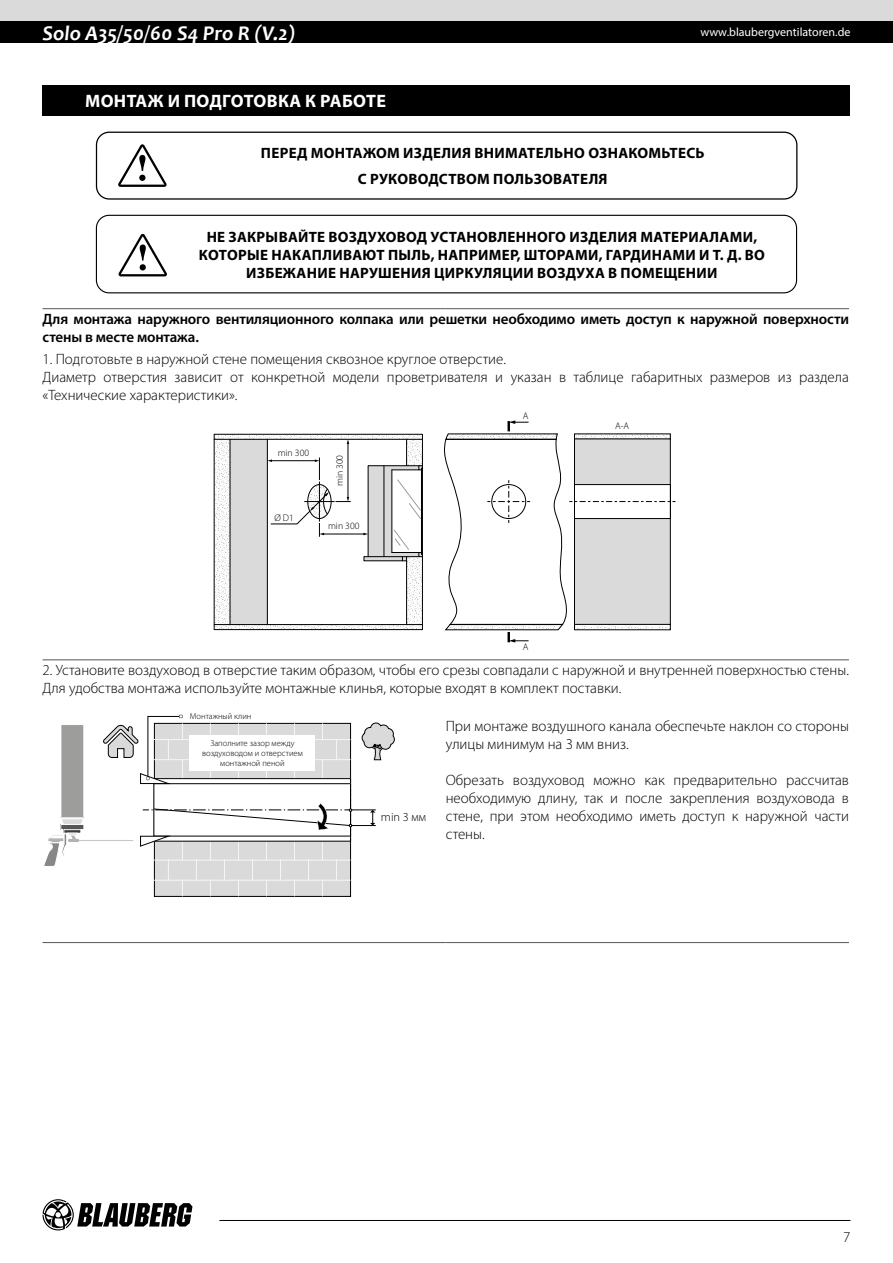
<style>
.page{position:relative;width:893px;height:1263px;background:#fff}
.page>*{position:absolute;margin:0;border:0;box-sizing:border-box;transform-origin:0 0}
.t1{font:italic 700 21px "Candara";color:#fff}
.t2{font:700 18px "Myriad Pro";letter-spacing:.02em;color:#fff}
.t3{font:300 15px/18px "Myriad Pro";color:#000}
.t4{font:700 15px/18px "Myriad Pro";letter-spacing:.02em;color:#000;text-align:center}
.t5{font:600 15px/18px "Myriad Pro";letter-spacing:-.01em;color:#000}
.t6{font:300 12.3px "Myriad Pro";color:#000}
.t7{font:12px "Myriad Pro";color:#fff}
.t8{font:300 9.75px "Myriad Pro";color:#000}
.t9{font:300 8.55px/10.4px "Myriad Pro";color:#000;text-align:center}
</style>
<div class="page">
<div style="left:0;top:0;width:893px;height:21px;background:#dadada"></div>
<div style="left:0;top:21px;width:893px;height:22px;background:#000"></div>
<svg style="left:43px;top:1199px;width:149px;height:31px"></svg>
<hr style="left:219px;top:1220px;width:631px;height:1px;background:#000">
<div style="left:96px;top:132px;width:701px;height:68px;border:1px solid #000;border-radius:13px"></div>
<svg style="left:118px;top:144px;width:49px;height:43px"></svg>
<div style="left:96px;top:215px;width:701px;height:78px;border:1px solid #000;border-radius:13px"></div>
<svg style="left:118px;top:234px;width:49px;height:42px"></svg>
<hr style="left:43px;top:308px;width:403px;height:1px;background:#575756">
<hr style="left:446px;top:308px;width:403px;height:1px;background:#575756">
<hr style="left:43px;top:659px;width:403px;height:1px;background:#575756">
<hr style="left:446px;top:659px;width:403px;height:1px;background:#575756">
<hr style="left:43px;top:942px;width:403px;height:1px;background:#575756">
<hr style="left:446px;top:942px;width:403px;height:1px;background:#575756">
<svg style="left:444px;top:420px;width:231px;height:222px"></svg>
<svg style="left:214px;top:434px;width:209px;height:196px"></svg>
<svg style="left:44px;top:715px;width:351px;height:181px"></svg>
<div style="left:43px;top:85px;width:807px;height:31px;background:#000"></div>
<h1 class="t1" style="left:43px;top:20px;width:254px">Solo A35/50/60 S4 Pro R (V.2)</h1>
<p class="t7" style="left:700px;top:25px;width:152px">www.blaubergventilatoren.de</p>
<p class="t2" style="left:85px;top:89px;width:302px">МОНТАЖ И ПОДГОТОВКА К РАБОТЕ</p>
<p class="t4" style="left:261px;top:139px;width:445px;line-height:26.5px">ПЕРЕД МОНТАЖОМ ИЗДЕЛИЯ ВНИМАТЕЛЬНО ОЗНАКОМЬТЕСЬ<br>С РУКОВОДСТВОМ ПОЛЬЗОВАТЕЛЯ</p>
<p class="t4" style="left:199px;top:227px;width:567px">НЕ ЗАКРЫВАЙТЕ ВОЗДУХОВОД УСТАНОВЛЕННОГО ИЗДЕЛИЯ МАТЕРИАЛАМИ,<br>КОТОРЫЕ НАКАПЛИВАЮТ ПЫЛЬ, НАПРИМЕР, ШТОРАМИ, ГАРДИНАМИ И Т. Д. ВО<br>ИЗБЕЖАНИЕ НАРУШЕНИЯ ЦИРКУЛЯЦИИ ВОЗДУХА В ПОМЕЩЕНИИ</p>
<p class="t5" style="left:43px;top:310px;width:808px">Для монтажа наружного вентиляционного колпака или решетки необходимо иметь доступ к наружной поверхности стены в месте монтажа.</p>
<p class="t3" style="left:43px;top:351px;width:808px">1. Подготовьте в наружной стене помещения сквозное круглое отверстие.<br>Диаметр отверстия зависит от конкретной модели проветривателя и указан в таблице габаритных размеров из раздела «Технические характеристики».</p>
<p class="t8" style="left:278px;top:447px;width:33px">min 300</p>
<p class="t8" style="left:274px;top:512px;width:21px">Ø D1</p>
<p class="t8" style="left:334px;top:486px;width:33px;rotate:-90deg">min 300</p>
<p class="t8" style="left:328px;top:521px;width:33px">min 300</p>
<p class="t8" style="left:523px;top:410px;width:7px">A</p>
<p class="t8" style="left:523px;top:641px;width:7px">A</p>
<p class="t8" style="left:615px;top:420px;width:16px">A-A</p>
<p class="t3" style="left:43px;top:662px;width:808px">2. Установите воздуховод в отверстие таким образом, чтобы его срезы совпадали с наружной и внутренней поверхностью стены.<br>Для удобства монтажа используйте монтажные клинья, которые входят в комплект поставки.</p>
<p class="t9" style="left:190px;top:711px;width:63px">Монтажный клин</p>
<p class="t9" style="left:202px;top:738px;width:102px">Заполните зазор между воздуховодом и отверстием монтажной пеной</p>
<p class="t6" style="left:381px;top:810px;width:47px">min 3 мм</p>
<p class="t3" style="left:446px;top:717px;width:405px">При монтаже воздушного канала обеспечьте наклон со стороны улицы минимум на 3 мм вниз.</p>
<p class="t3" style="left:446px;top:771px;width:405px;text-align:justify">Обрезать воздуховод можно как предварительно рассчитав необходимую длину, так и после закрепления воздуховода в стене, при этом необходимо иметь доступ к наружной части стены.</p>
<p class="t3" style="left:843px;top:1228px;width:9px">7</p>
</div>
